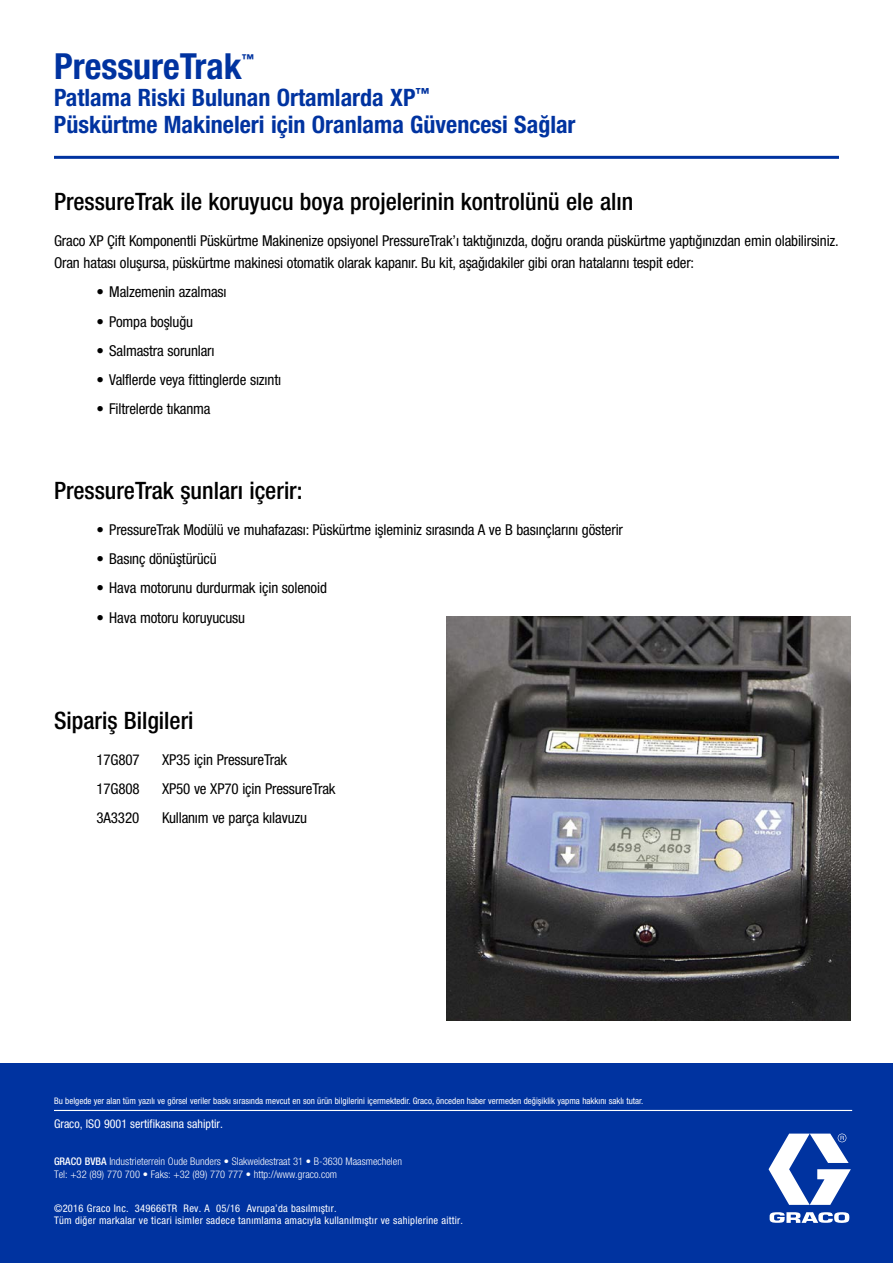
<style>
.page{position:relative;width:893px;height:1263px;background:#fff}
.page>*{position:absolute;margin:0;border:0;box-sizing:border-box;transform-origin:0 0}
.t1{font:700 condensed 36px "Helvetica Neue LTCE";color:#0033a0}
.t2{font:500 condensed 24px "Helvetica Neue LTCE";color:#000}
.t3{font:700 condensed 24px/27px "Helvetica Neue LTCE";color:#0033a0}
.t4{font:condensed 15px/22.5px "Helvetica Neue LTCE";letter-spacing:-.01em;color:#000}
.t5{font:700 condensed 12.3px "Helvetica Neue LTCE";color:#0033a0}
.t6{font:condensed 12px "Helvetica Neue LTCE";color:#fff}
.t7{font:condensed 10.5px/12px "Helvetica Neue LTCE";letter-spacing:.025em;color:#fff}
.t8{font:300 condensed 10.5px/12.6px "Helvetica Neue LTCE";color:#fff}
.t9{font:condensed 9px "Helvetica Neue LTCE";color:#fff}
.s1{font-weight:500}
</style>
<div class="page">
<div style="left:0;top:1063px;width:893px;height:200px;background:#0033a0"></div>
<svg style="left:768px;top:1133px;width:83px;height:72px"></svg>
<svg style="left:770px;top:1212px;width:79px;height:11px"></svg>
<img style="left:446px;top:617px;width:404px;height:403px">
<hr style="left:54px;top:1110px;width:798px;height:1px;background:#fff">
<hr style="left:54px;top:156px;width:785px;height:3px;background:#0033a0">
<h1 class="t1" style="left:54px;top:44px;width:189px">PressureTrak</h1>
<p class="t5" style="left:242px;top:51px;width:14px">™</p>
<h2 class="t3" style="left:54px;top:84px;width:523px">Patlama Riski Bulunan Ortamlarda XP<sup>™<br></sup>Püskürtme Makineleri için Oranlama Güvencesi Sağlar</h2>
<h2 class="t2" style="left:54px;top:187px;width:581px">PressureTrak ile koruyucu boya projelerinin kontrolünü ele alın</h2>
<p class="t4" style="left:54px;top:229px;width:786px">Graco XP Çift Komponentli Püskürtme Makinenize opsiyonel PressureTrak’ı taktığınızda, doğru oranda püskürtme yaptığınızdan emin olabilirsiniz.<br>Oran hatası oluşursa, püskürtme makinesi otomatik olarak kapanır. Bu kit, aşağıdakiler gibi oran hatalarını tespit eder:</p>
<p class="t4" style="left:97px;top:281px;width:132px">• Malzemenin azalması</p>
<p class="t4" style="left:97px;top:310px;width:98px">• Pompa boşluğu</p>
<p class="t4" style="left:97px;top:339px;width:120px">• Salmastra sorunları</p>
<p class="t4" style="left:97px;top:369px;width:186px">• Valflerde veya fittinglerde sızıntı</p>
<p class="t4" style="left:97px;top:398px;width:115px">• Filtrelerde tıkanma</p>
<h2 class="t2" style="left:54px;top:476px;width:250px">PressureTrak şunları içerir:</h2>
<p class="t4" style="left:97px;top:518px;width:528px">• PressureTrak Modülü ve muhafazası: Püskürtme işleminiz sırasında A ve B basınçlarını gösterir</p>
<p class="t4" style="left:97px;top:547px;width:122px">• Basınç dönüştürücü</p>
<p class="t4" style="left:97px;top:577px;width:232px">• Hava motorunu durdurmak için solenoid</p>
<p class="t4" style="left:97px;top:606px;width:150px">• Hava motoru koruyucusu</p>
<h2 class="t2" style="left:54px;top:706px;width:141px">Sipariş Bilgileri</h2>
<p class="t4" style="left:97px;top:748px;width:45px">17G807</p>
<p class="t4" style="left:162px;top:748px;width:127px">XP35 için PressureTrak</p>
<p class="t4" style="left:97px;top:777px;width:45px">17G808</p>
<p class="t4" style="left:162px;top:777px;width:175px">XP50 ve XP70 için PressureTrak</p>
<p class="t4" style="left:97px;top:806px;width:44px">3A3320</p>
<p class="t4" style="left:162px;top:806px;width:147px">Kullanım ve parça kılavuzu</p>
<p class="t9" style="left:54px;top:1096px;width:591px">Bu belgede yer alan tüm yazılı ve görsel veriler baskı sırasında mevcut en son ürün bilgilerini içermektedir. Graco, önceden haber vermeden değişiklik yapma hakkını saklı tutar.</p>
<p class="t6" style="left:54px;top:1117px;width:170px">Graco, ISO 9001 sertifikasına sahiptir.</p>
<p class="t8" style="left:54px;top:1155px;width:349px"><span class="s1">GRACO BVBA</span> Industrieterrein Oude Bunders • Slakweidestraat 31 • B-3630 Maasmechelen<br>Tel: +32 (89) 770 700 • Faks: +32 (89) 770 777 • http://www.graco.com</p>
<p class="t7" style="left:54px;top:1202px;width:411px">©2016 Graco Inc. 349666TR Rev. A 05/16 Avrupa’da basılmıştır.<br>Tüm diğer markalar ve ticari isimler sadece tanımlama amacıyla kullanılmıştır ve sahiplerine aittir.</p>
</div>
